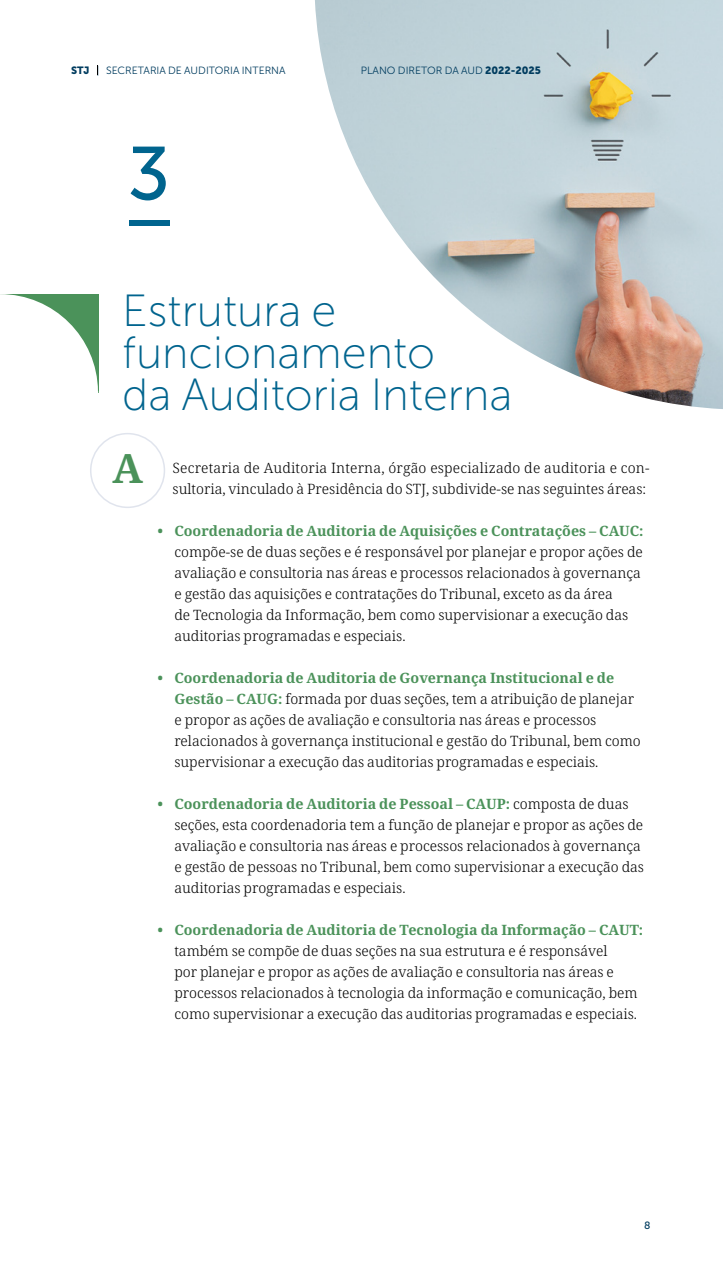
<style>
.page{position:relative;width:723px;height:1276px;background:#fff}
.page>*{position:absolute;margin:0;border:0;box-sizing:border-box;transform-origin:0 0}
.t1{font:75px "Museo Sans 500";color:#00648e}
.t2{font:45px/42px "Museo Sans 100";color:#00648e}
.t3{font:700 40.5px "Noto Serif";color:#4b925a}
.t4{font:300 14.25px/21px "Noto Serif";color:#000}
.t5{font:700 14.25px "Noto Serif";color:#4b925a}
.t6{font:10.5px "Museo Sans 300";color:#003c5f}
.t7{font:10.5px "Museo Sans 500";color:#003c5f}
.s1{font-family:"Museo Sans 900"}
.s2{font-weight:700;color:#4b925a}
</style>
<div class="page">
<svg style="left:0;top:294px;width:98px;height:195px"></svg>
<img style="left:315px;top:0;width:408px;height:409px">
<div style="left:90px;top:433px;width:75px;height:75px;border:2px solid #e0e4ed;border-radius:50%"></div>
<p class="t6" style="left:71px;top:64px;width:216px"><span class="s1">STJ</span> | SECRETARIA DE AUDITORIA INTERNA</p>
<p class="t6" style="left:361px;top:64px;width:182px">PLANO DIRETOR DA AUD <span class="s1">2022-2025</span></p>
<h1 class="t1" style="left:128px;top:143px;width:46px">3 _</h1>
<h2 class="t2" style="left:122px;top:290px;width:392px">Estrutura e funcionamento<br>da Auditoria Interna</h2>
<h3 class="t3" style="left:112px;top:440px;width:32px">A</h3>
<p class="t4" style="left:173px;top:457px;width:478px">Secretaria de Auditoria Interna, órgão especializado de auditoria e con&shy;sultoria, vinculado à Presidência do STJ, subdivide-se nas seguintes áreas:</p>
<p class="t5" style="left:157px;top:520px;width:488px">• Coordenadoria de Auditoria de Aquisições e Contratações – CAUC:</p>
<p class="t4" style="left:174px;top:541px;width:470px">compõe-se de duas seções e é responsável por planejar e propor ações de avaliação e consultoria nas áreas e processos relacionados à governança e gestão das aquisições e contratações do Tribunal, exceto as da área<br>de Tecnologia da Informação, bem como supervisionar a execução das auditorias programadas e especiais.</p>
<p class="t4" style="left:174px;top:667px;width:468px;text-indent:-17px"><span class="s2">• Coordenadoria de Auditoria de Governança Institucional e de Gestão – CAUG:</span> formada por duas seções, tem a atribuição de planejar e propor as ações de avaliação e consultoria nas áreas e processos relacionados à governança institucional e gestão do Tribunal, bem como supervisionar a execução das auditorias programadas e especiais.</p>
<p class="t4" style="left:174px;top:793px;width:471px;text-indent:-17px"><span class="s2">• Coordenadoria de Auditoria de Pessoal – CAUP:</span> composta de duas seções, esta coordenadoria tem a função de planejar e propor as ações de avaliação e consultoria nas áreas e processos relacionados à governança e gestão de pessoas no Tribunal, bem como supervisionar a execução das auditorias programadas e especiais.</p>
<p class="t5" style="left:157px;top:919px;width:487px">• Coordenadoria de Auditoria de Tecnologia da Informação – CAUT:</p>
<p class="t4" style="left:174px;top:940px;width:465px">também se compõe de duas seções na sua estrutura e é responsável<br>por planejar e propor as ações de avaliação e consultoria nas áreas e processos relacionados à tecnologia da informação e comunicação, bem como supervisionar a execução das auditorias programadas e especiais.</p>
<p class="t7" style="left:644px;top:1219px;width:8px">8</p>
</div>
